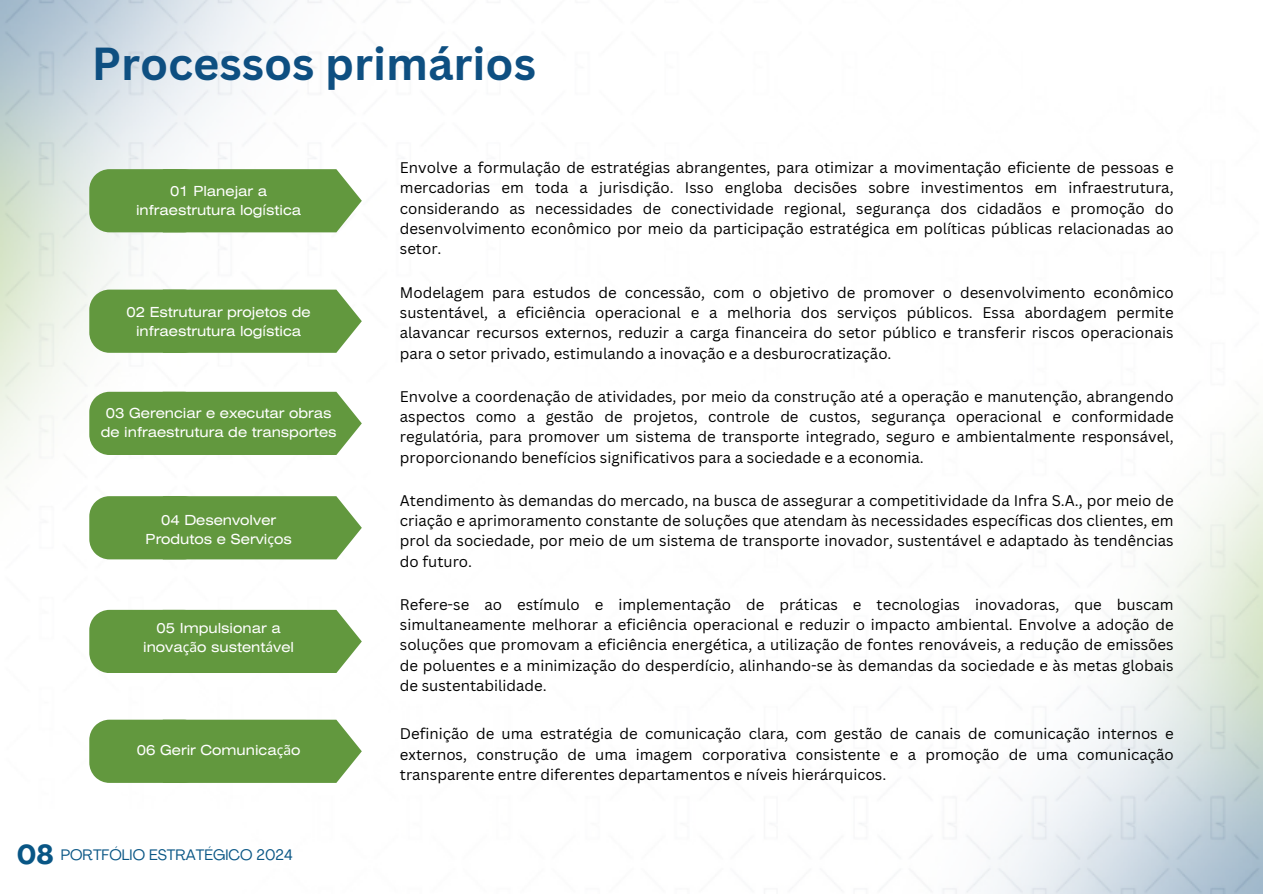
<style>
.page{position:relative;width:1263px;height:894px;background:#fff}
.page>*{position:absolute;margin:0;border:0;box-sizing:border-box;transform-origin:0 0}
.t1{font:700 45px "Canva Sans";color:#0e4f81}
.t2{font:700 27px "Agrandir";color:#095685}
.t3{font:15px/20.2px "Canva Sans";color:#000;text-align:justify}
.t4{font:15px "Agrandir";color:#095685}
.t5{font:13.8px/18.9px "Helios Ext";color:#fff;text-align:center}
.s1{font-family:"Noto Sans"}
</style>
<div class="page">
<img style="left:0;top:0;width:1263px;height:893px">
<svg style="left:89px;top:169px;width:273px;height:63px;background:#6b9d49"></svg>
<svg style="left:89px;top:289px;width:273px;height:64px;background:#6c9f4b"></svg>
<svg style="left:89px;top:391px;width:273px;height:64px;background:#6c9f4b"></svg>
<svg style="left:89px;top:496px;width:273px;height:63px;background:#6b9e49"></svg>
<svg style="left:89px;top:609px;width:273px;height:64px;background:#6d9f4b"></svg>
<svg style="left:89px;top:719px;width:273px;height:63px;background:#6c9e4a"></svg>
<p class="t1" style="left:92px;top:32px;width:446px">Processos primários</p>
<p class="t5" style="left:136px;top:183px;width:167px">01 Planejar a infraestrutura log<span class="s1">í</span>stica</p>
<p class="t5" style="left:127px;top:303px;width:186px">02 Estruturar projetos de infraestrutura log<span class="s1">í</span>stica</p>
<p class="t5" style="left:101px;top:404px;width:237px">03 Gerenciar e executar obras de infraestrutura de transportes</p>
<p class="t5" style="left:146px;top:511px;width:148px">04 Desenvolver<br>Produtos e Servi<span class="s1">ç</span>os</p>
<p class="t5" style="left:143px;top:619px;width:152px">05 Impulsionar a inova<span class="s1">çã</span>o sustent<span class="s1">á</span>vel</p>
<p class="t5" style="left:137px;top:741px;width:165px">06 Gerir Comunica<span class="s1">çã</span>o</p>
<p class="t2" style="left:17px;top:843px;width:38px">08</p>
<p class="t4" style="left:61px;top:848px;width:233px">PORTFÓLIO ESTRATÉGICO 2024</p>
<p class="t3" style="left:400px;top:157px;width:775px">Envolve a formulação de estratégias abrangentes, para otimizar a movimentação eficiente de pessoas e mercadorias em toda a jurisdição. Isso engloba decisões sobre investimentos em infraestrutura, considerando as necessidades de conectividade regional, segurança dos cidadãos e promoção do desenvolvimento econômico por meio da participação estratégica em políticas públicas relacionadas ao setor.</p>
<p class="t3" style="left:400px;top:282px;width:775px">Modelagem para estudos de concessão, com o objetivo de promover o desenvolvimento econômico sustentável, a eficiência operacional e a melhoria dos serviços públicos. Essa abordagem permite alavancar recursos externos, reduzir a carga financeira do setor público e transferir riscos operacionais para o setor privado, estimulando a inovação e a desburocratização.</p>
<p class="t3" style="left:400px;top:386px;width:775px">Envolve a coordenação de atividades, por meio da construção até a operação e manutenção, abrangendo aspectos como a gestão de projetos, controle de custos, segurança operacional e conformidade regulatória, para promover um sistema de transporte integrado, seguro e ambientalmente responsável, proporcionando benefícios significativos para a sociedade e a economia.</p>
<p class="t3" style="left:400px;top:489px;width:775px">Atendimento às demandas do mercado, na busca de assegurar a competitividade da Infra S.A., por meio de criação e aprimoramento constante de soluções que atendam às necessidades específicas dos clientes, em prol da sociedade, por meio de um sistema de transporte inovador, sustentável e adaptado às tendências do futuro.</p>
<p class="t3" style="left:400px;top:593px;width:775px">Refere-se ao estímulo e implementação de práticas e tecnologias inovadoras, que buscam simultaneamente melhorar a eficiência operacional e reduzir o impacto ambiental. Envolve a adoção de soluções que promovam a eficiência energética, a utilização de fontes renováveis, a redução de emissões de poluentes e a minimização do desperdício, alinhando-se às demandas da sociedade e às metas globais de sustentabilidade.</p>
<p class="t3" style="left:400px;top:723px;width:775px">Definição de uma estratégia de comunicação clara, com gestão de canais de comunicação internos e externos, construção de uma imagem corporativa consistente e a promoção de uma comunicação transparente entre diferentes departamentos e níveis hierárquicos.</p>
</div>
